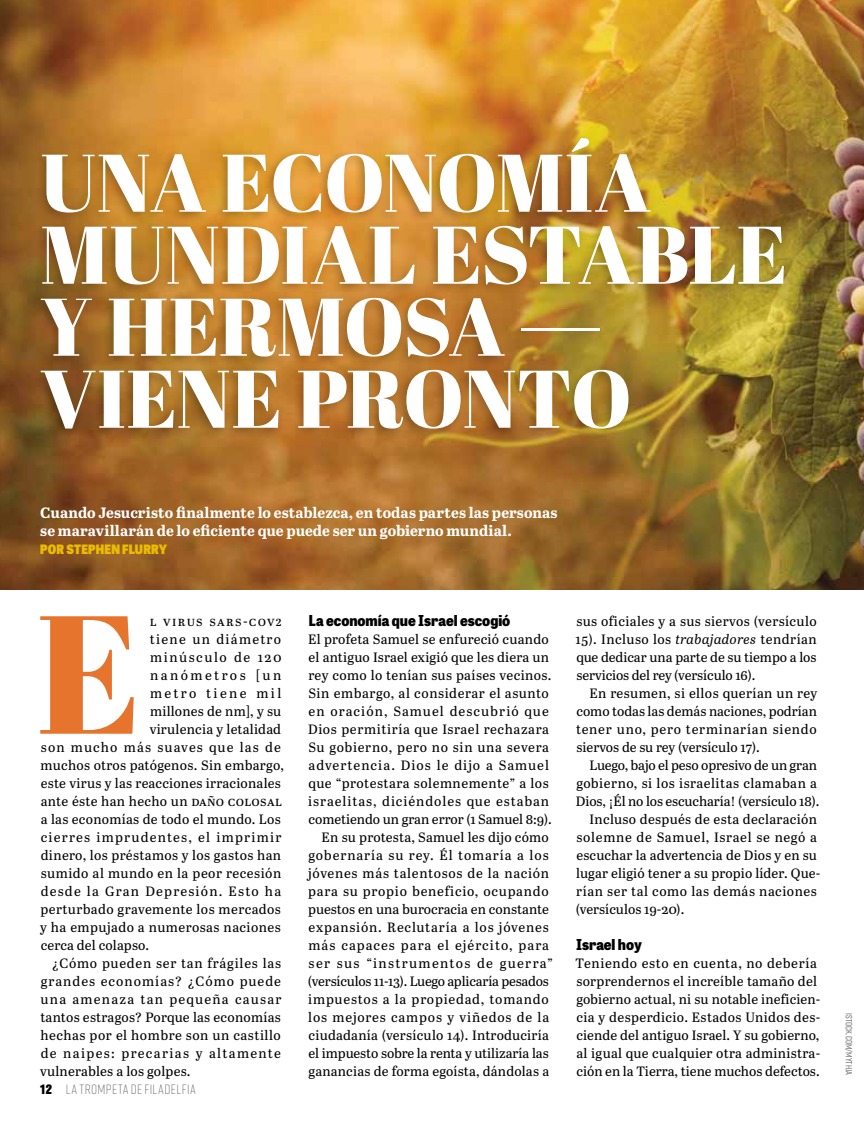
<style>
.page{position:relative;width:864px;height:1134px;background:#fff}
.page>*{position:absolute;margin:0;border:0;box-sizing:border-box;transform-origin:0 0}
.t1{font:167.85px "Abril Fatface";color:#e7742c}
.t2{font:81.45px/72px "Abril Fatface";letter-spacing:-.01em;color:#fff}
.t3{font:700 15px/18px "Abril Text";color:#fff}
.t4{font:800 15px "Tablet Gothic Narrow";color:#000}
.t5{font:13.5px/18px "Abril Text";letter-spacing:.03em;color:#000;text-align:justify}
.t6{font:13.5px/18px "Abril Text";color:#000}
.t7{font:300 13.5px "Rift Soft";letter-spacing:.04em;color:#706f6f}
.t8{font:13.5px "Abril Text";letter-spacing:.095em;color:#000}
.t9{font:800 12.9px "Tablet Gothic Narrow";letter-spacing:.015em;color:#ebbc00}
.t10{font:500 9px "Rift Soft";letter-spacing:.01em;color:#706f6f}
.s1{font-family:"Tablet Gothic Narrow";font-weight:800;font-size:12.9px;color:#000}
.s2{font-style:italic}
</style>
<div class="page">
<img style="left:0;top:0;width:864px;height:590px">
<div style="left:30px;top:133px;width:758px;height:307px;background:#000;opacity:.25"></div>
<h2 class="t2" style="left:40px;top:144px;width:749px">UNA ECONOMÍA<br>MUNDIAL ESTABLE<br>Y HERMOSA —<br>VIENE PRONTO</h2>
<p class="t3" style="left:40px;top:503px;width:519px">Cuando Jesucristo finalmente lo establezca, en todas partes las personas se maravillarán de lo eficiente que puede ser un gobierno mundial.</p>
<p class="t9" style="left:40px;top:539px;width:128px">POR STEPHEN FLURRY</p>
<h1 class="t1" style="left:37px;top:556px;width:106px">E</h1>
<p class="t8" style="left:150px;top:611px;width:133px">l virus sars-cov2</p>
<p class="t5" style="left:150px;top:629px;width:133px">tiene un diámetro</p>
<p class="t5" style="left:150px;top:647px;width:133px">minúsculo de 120</p>
<p class="t5" style="left:150px;top:665px;width:133px">nanómetros [un</p>
<p class="t5" style="left:150px;top:683px;width:133px">metro tiene mil</p>
<p class="t5" style="left:150px;top:701px;width:133px">millones de nm], y su</p>
<p class="t5" style="left:150px;top:719px;width:133px">virulencia y letalidad</p>
<p class="t5" style="left:41px;top:737px;width:242px">son mucho más suaves que las de</p>
<p class="t5" style="left:41px;top:755px;width:245px">muchos otros patógenos. Sin embargo,</p>
<p class="t5" style="left:41px;top:773px;width:242px">este virus y las reacciones irracionales</p>
<p class="t5" style="left:41px;top:791px;width:243px">ante éste han hecho un daño colosal</p>
<p class="t5" style="left:41px;top:809px;width:242px">a las economías de todo el mundo. Los</p>
<p class="t5" style="left:41px;top:827px;width:242px">cierres imprudentes, el imprimir</p>
<p class="t5" style="left:41px;top:845px;width:242px">dinero, los préstamos y los gastos han</p>
<p class="t5" style="left:41px;top:863px;width:242px">sumido al mundo en la peor recesión</p>
<p class="t5" style="left:41px;top:881px;width:242px">desde la Gran Depresión. Esto ha</p>
<p class="t5" style="left:40px;top:899px;width:242px">perturbado gravemente los mercados</p>
<p class="t5" style="left:40px;top:917px;width:242px">y ha empujado a numerosas naciones</p>
<p class="t5" style="left:41px;top:935px;width:110px">cerca del colapso.</p>
<p class="t5" style="left:52px;top:953px;width:231px">¿Cómo pueden ser tan frágiles las</p>
<p class="t5" style="left:41px;top:971px;width:242px">grandes economías? ¿Cómo puede</p>
<p class="t5" style="left:40px;top:989px;width:243px">una amenaza tan pequeña causar</p>
<p class="t5" style="left:40px;top:1007px;width:242px">tantos estragos? Porque las economías</p>
<p class="t5" style="left:40px;top:1025px;width:242px">hechas por el hombre son un castillo</p>
<p class="t5" style="left:41px;top:1043px;width:242px">de naipes: precarias y altamente</p>
<p class="t5" style="left:40px;top:1061px;width:152px">vulnerables a los golpes.</p>
<p class="t7" style="left:40px;top:1080px;width:157px"><span class="s1">12</span> LA TROMPETA DE FILADELFIA</p>
<p class="t4" style="left:309px;top:609px;width:203px">La economía que Israel escogió</p>
<p class="t5" style="left:308px;top:629px;width:242px">El profeta Samuel se enfureció cuando</p>
<p class="t5" style="left:309px;top:647px;width:242px">el antiguo Israel exigió que les diera un</p>
<p class="t5" style="left:308px;top:665px;width:245px">rey como lo tenían sus países vecinos.</p>
<p class="t5" style="left:308px;top:683px;width:242px">Sin embargo, al considerar el asunto</p>
<p class="t5" style="left:309px;top:701px;width:242px">en oración, Samuel descubrió que</p>
<p class="t5" style="left:308px;top:719px;width:243px">Dios permitiría que Israel rechazara</p>
<p class="t5" style="left:308px;top:737px;width:242px">Su gobierno, pero no sin una severa</p>
<p class="t5" style="left:309px;top:755px;width:242px">advertencia. Dios le dijo a Samuel</p>
<p class="t5" style="left:309px;top:773px;width:242px">que “protestara solemnemente” a los</p>
<p class="t5" style="left:308px;top:791px;width:242px">israelitas, diciéndoles que estaban</p>
<p class="t5" style="left:309px;top:809px;width:245px">cometiendo un gran error (1 Samuel 8:9).</p>
<p class="t5" style="left:322px;top:827px;width:229px">En su protesta, Samuel les dijo cómo</p>
<p class="t5" style="left:309px;top:845px;width:242px">gobernaría su rey. Él tomaría a los</p>
<p class="t5" style="left:308px;top:863px;width:242px">jóvenes más talentosos de la nación</p>
<p class="t5" style="left:308px;top:881px;width:242px">para su propio beneficio, ocupando</p>
<p class="t5" style="left:308px;top:899px;width:242px">puestos en una burocracia en constante</p>
<p class="t5" style="left:309px;top:917px;width:242px">expansión. Reclutaría a los jóvenes</p>
<p class="t5" style="left:308px;top:935px;width:242px">más capaces para el ejército, para</p>
<p class="t5" style="left:309px;top:953px;width:246px">ser sus “instrumentos de guerra”</p>
<p class="t5" style="left:308px;top:971px;width:242px">(versículos 11-13). Luego aplicaría pesados</p>
<p class="t5" style="left:308px;top:989px;width:242px">impuestos a la propiedad, tomando</p>
<p class="t5" style="left:308px;top:1007px;width:242px">los mejores campos y viñedos de la</p>
<p class="t5" style="left:309px;top:1025px;width:242px">ciudadanía (versículo 14). Introduciría</p>
<p class="t5" style="left:309px;top:1043px;width:242px">el impuesto sobre la renta y utilizaría las</p>
<p class="t5" style="left:309px;top:1061px;width:242px">ganancias de forma egoísta, dándolas a</p>
<p class="t5" style="left:576px;top:611px;width:243px">sus oficiales y a sus siervos (versículo 15). Incluso los <span class="s2">trabajadores</span> tendrían que dedicar una parte de su tiempo a los servicios del rey (versículo 16).</p>
<p class="t5" style="left:576px;top:683px;width:243px;text-indent:13px">En resumen, si ellos querían un rey como todas las demás naciones, podrían tener uno, pero terminarían siendo siervos de su rey (versículo 17).</p>
<p class="t5" style="left:589px;top:755px;width:229px">Luego, bajo el peso opresivo de un gran</p>
<p class="t5" style="left:576px;top:773px;width:242px">gobierno, si los israelitas clamaban a</p>
<p class="t5" style="left:576px;top:791px;width:245px">Dios, ¡Él no los escucharía! (versículo 18).</p>
<p class="t5" style="left:589px;top:809px;width:229px">Incluso después de esta declaración</p>
<p class="t5" style="left:577px;top:827px;width:242px">solemne de Samuel, Israel se negó a</p>
<p class="t5" style="left:576px;top:845px;width:242px">escuchar la advertencia de Dios y en su</p>
<p class="t5" style="left:576px;top:863px;width:246px">lugar eligió tener a su propio líder. Que-</p>
<p class="t5" style="left:576px;top:881px;width:242px">rían ser tal como las demás naciones</p>
<p class="t5" style="left:576px;top:899px;width:110px">(versículos 19-20).</p>
<p class="t4" style="left:576px;top:933px;width:67px">Israel hoy</p>
<p class="t6" style="left:575px;top:953px;width:246px">Teniendo esto en cuenta, no debería sorprendernos el increíble tamaño del gobierno actual, ni su notable ineficien&shy;cia y desperdicio. Estados Unidos des&shy;ciende del antiguo Israel. Y su gobierno, al igual que cualquier otra administra&shy;ción en la Tierra, tiene muchos defectos.</p>
<p class="t10" style="left:855px;top:1013px;width:64px;rotate:90deg">ISTOCK.COM/MYTHJA</p>
</div>
